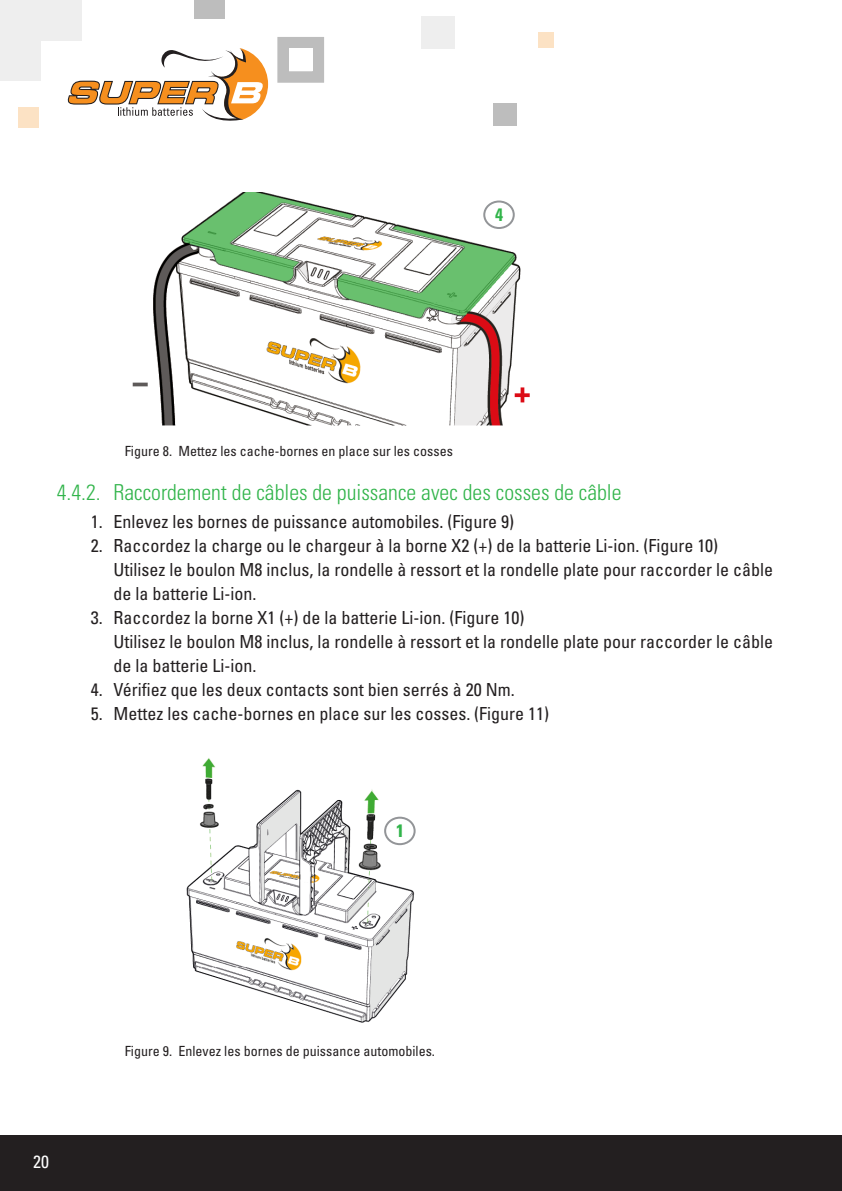
<style>
.page{position:relative;width:842px;height:1191px;background:#fff}
.page>*{position:absolute;margin:0;border:0;box-sizing:border-box;transform-origin:0 0}
.t1{font:300 condensed 22px "Univers LT Std";color:#31b44a}
.t2{font:condensed 18px/24px "Univers LT Std";color:#231f20}
.t3{font:700 condensed 18px "Univers LT Std";color:#31b44a}
.t4{font:condensed 17.8px "Univers LT Std";color:#fff}
.t5{font:condensed 14px "Univers LT Std";color:#231f20}
.s1{font-size:19.8px}
</style>
<div class="page">
<div style="left:0;top:1135px;width:842px;height:56px;background:#231f20"></div>
<div style="left:493px;top:103px;width:23px;height:23px;background:#bdbdbd"></div>
<div style="left:538px;top:32px;width:16px;height:16px;background:#fce2c4"></div>
<div style="left:421px;top:17px;width:34px;height:32px;background:#eee"></div>
<svg style="left:277px;top:37px;width:47px;height:46px;background:#bfbfbf"></svg>
<div style="left:289px;top:48px;width:23px;height:23px;background:#fff"></div>
<div style="left:19px;top:107px;width:20px;height:20px;background:#fce2c4"></div>
<div style="left:0;top:40px;width:41px;height:40px;background:#eee"></div>
<div style="left:0;top:0;width:41px;height:40px;background:#eee"></div>
<div style="left:41px;top:0;width:41px;height:40px;background:#eee"></div>
<div style="left:194px;top:0;width:31px;height:18px;background:#bdbdbd"></div>
<svg style="left:67px;top:48px;width:201px;height:73px"></svg>
<img style="left:132px;top:192px;width:398px;height:233px">
<img style="left:186px;top:758px;width:230px;height:265px">
<div style="left:484px;top:201px;width:30px;height:27px;background:#fff;border-radius:50%"></div>
<div style="left:483px;top:200px;width:32px;height:29px;border:2px solid #939598;border-radius:50%"></div>
<div style="left:385px;top:817px;width:30px;height:27px;background:#fff;border-radius:50%"></div>
<div style="left:384px;top:816px;width:32px;height:29px;border:2px solid #939598;border-radius:50%"></div>
<p class="t3" style="left:495px;top:204px;width:9px">4</p>
<p class="t5" style="left:125px;top:442px;width:330px">Figure 8. Mettez les cache-bornes en place sur les cosses</p>
<p class="t1" style="left:57px;top:479px;width:566px">4.4.2. Raccordement de câbles de puissance avec des cosses de câble</p>
<p class="t2" style="left:91px;top:509px;width:425px">1. Enlevez les bornes de puissance automobiles<span class="s1">.</span> (Figure 9)</p>
<p class="t2" style="left:113px;top:533px;width:661px;text-indent:-23px">2. Raccordez la charge ou le chargeur à la borne X2 (+) de la batterie Li-ion. (Figure 10)<br>Utilisez le boulon M8 inclus, la rondelle à ressort et la rondelle plate pour raccorder le câble de la batterie Li-ion.</p>
<p class="t2" style="left:113px;top:605px;width:661px;text-indent:-23px">3. Raccordez la borne X1 (+) de la batterie Li-ion. (Figure 10)<br>Utilisez le boulon M8 inclus, la rondelle à ressort et la rondelle plate pour raccorder le câble de la batterie Li-ion.</p>
<p class="t2" style="left:91px;top:677px;width:425px">4. Vérifiez que les deux contacts sont bien serrés à 20 Nm.</p>
<p class="t2" style="left:91px;top:701px;width:460px">5. Mettez les cache-bornes en place sur les cosses. (Figure 11)</p>
<p class="t3" style="left:396px;top:820px;width:9px">1</p>
<p class="t4" style="left:33px;top:1150px;width:17px">20</p>
<p class="t5" style="left:125px;top:1042px;width:312px">Figure 9. Enlevez les bornes de puissance automobiles.</p>
</div>
